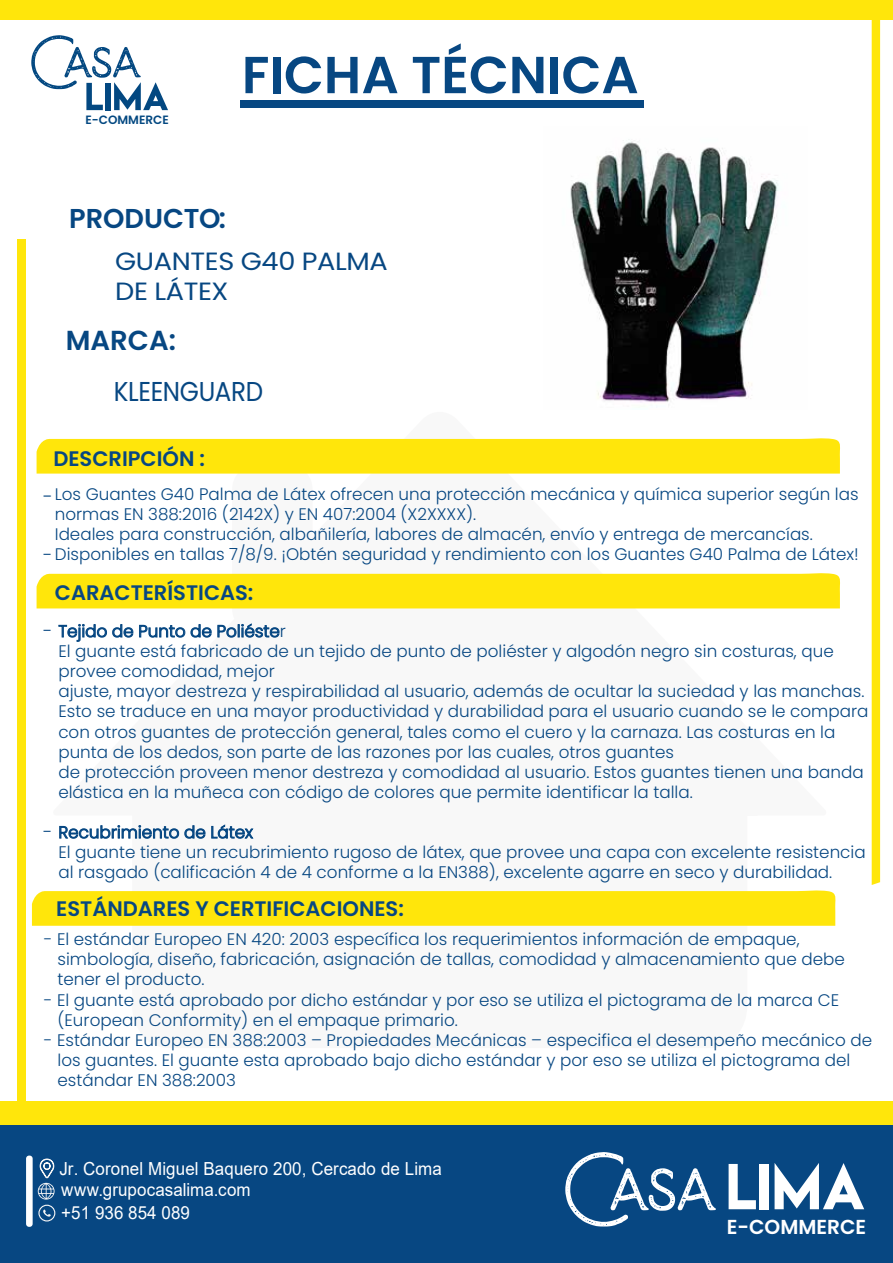
<style>
.page{position:relative;width:893px;height:1263px;background:#fff}
.page>*{position:absolute;margin:0;border:0;box-sizing:border-box;transform-origin:0 0}
.t1{font:600 52.05px "Poppins";color:#074782}
.t2{font:600 27.45px "Poppins";color:#074782}
.t3{font:27.3px "Poppins";letter-spacing:-.015em;color:#074782;scale:.9 1}
.t4{font:600 27.3px "Poppins";color:#074782}
.t5{font:24.9px/30px "Poppins";letter-spacing:-.015em;color:#074782;scale:1.09 1}
.t6{font:600 21px "Poppins";color:#074782}
.t7{font:600 20.25px "Poppins";color:#fff}
.t8{font:300 18.6px "Poppins";color:#074782}
.t9{font:18px/20.7px "Arial";letter-spacing:.005em;color:#fff;scale:.94 1}
.t10{font:300 16.8px/20.1px "Poppins";color:#074782}
.t11{font:600 12px "Poppins";color:#034881}
.s1{font-size:18px}
</style>
<div class="page">
<div style="left:0;top:1101px;width:893px;height:161px;background:#ffe60b"></div>
<div style="left:0;top:0;width:893px;height:20px;background:#ffe60b"></div>
<div style="left:872px;top:20px;width:8px;height:865px;background:#ffe60b"></div>
<div style="left:17px;top:240px;width:8px;height:950px;background:#ffe60b"></div>
<div style="left:0;top:1125px;width:893px;height:138px;background:#074782"></div>
<svg style="left:43px;top:1209px;width:8px;height:8px"></svg>
<div style="left:38px;top:1205px;width:17px;height:16px;border:1px solid #f6f6f6;border-radius:50%"></div>
<svg style="left:729px;top:1164px;width:27px;height:45px"></svg>
<div style="left:760px;top:1164px;width:9px;height:45px;background:#fff"></div>
<svg style="left:775px;top:1163px;width:89px;height:46px"></svg>
<svg style="left:565px;top:1152px;width:151px;height:74px"></svg>
<div style="left:26px;top:1155px;width:7px;height:72px;background:#fff;border-radius:3px"></div>
<svg style="left:38px;top:1158px;width:17px;height:41px"></svg>
<div style="left:240px;top:100px;width:404px;height:7px;background:#074782"></div>
<svg style="left:31px;top:35px;width:137px;height:75px"></svg>
<div style="left:37px;top:438px;width:803px;height:36px;background:#ffe60b"></div>
<div style="left:37px;top:573px;width:803px;height:35px;background:#ffe60b"></div>
<svg style="left:32px;top:890px;width:804px;height:36px;background:#fee614"></svg>
<svg style="left:58px;top:623px;width:222px;height:19px"></svg>
<svg style="left:59px;top:824px;width:195px;height:15px"></svg>
<img style="left:570px;top:140px;width:209px;height:263px">
<p class="t11" style="left:86px;top:113px;width:85px">E-COMMERCE</p>
<h1 class="t1" style="left:242px;top:45px;width:398px">FICHA TÉCNICA</h1>
<h3 class="t4" style="left:69px;top:203px;width:158px">PRODUCTO:</h3>
<h3 class="t5" style="left:115px;top:246px;width:252px">GUANTES G40 PALMA<br>DE LÁTEX</h3>
<h2 class="t2" style="left:66px;top:324px;width:112px">MARCA:</h2>
<h3 class="t3" style="left:114px;top:376px;width:168px">KLEENGUARD</h3>
<p class="t6" style="left:53px;top:446px;width:153px">DESCRIPCIÓN :</p>
<p class="t10" style="left:55px;top:484px;width:805px">Los Guantes G40 Palma de Látex ofrecen una protección mecánica y química superior según las normas EN 388:2016 (2142X) y EN 407:2004 (X2XXXX).<br>Ideales para construcción, albañilería, labores de almacén, envío y entrega de mercancías.</p>
<p class="t8" style="left:43px;top:485px;width:11px">-</p>
<p class="t10" style="left:43px;top:544px;width:817px"><span class="s1">-</span>Disponibles en tallas 7/8/9. ¡Obtén seguridad y rendimiento con los Guantes G40 Palma de Látex!</p>
<p class="t6" style="left:55px;top:581px;width:200px">CARACTERÍSTICAS:</p>
<p class="t10" style="left:43px;top:621px;width:244px"><span class="s1">-</span> Tejido de Punto de Poliéster</p>
<p class="t10" style="left:58px;top:641px;width:811px">El guante está fabricado de un tejido de punto de poliéster y algodón negro sin costuras, que provee comodidad, mejor<br>ajuste, mayor destreza y respirabilidad al usuario, además de ocultar la suciedad y las manchas.<br>Esto se traduce en una mayor productividad y durabilidad para el usuario cuando se le compara con otros guantes de protección general, tales como el cuero y la carnaza. Las costuras en la punta de los dedos, son parte de las razones por las cuales, otros guantes<br>de protección proveen menor destreza y comodidad al usuario. Estos guantes tienen una banda elástica en la muñeca con código de colores que permite identificar la talla.</p>
<p class="t10" style="left:43px;top:822px;width:211px"><span class="s1">-</span> Recubrimiento de Látex</p>
<p class="t10" style="left:58px;top:842px;width:809px">El guante tiene un recubrimiento rugoso de látex, que provee una capa con excelente resistencia al rasgado (calificación 4 de 4 conforme a la EN388), excelente agarre en seco y durabilidad.</p>
<p class="t6" style="left:56px;top:897px;width:349px">ESTÁNDARES Y CERTIFICACIONES:</p>
<p class="t10" style="left:58px;top:929px;width:789px;text-indent:-14px">- El estándar Europeo EN 420: 2003 específica los requerimientos información de empaque, simbología, diseño, fabricación, asignación de tallas, comodidad y almacenamiento que debe tener el producto.</p>
<p class="t10" style="left:58px;top:990px;width:783px;text-indent:-14px">- El guante está aprobado por dicho estándar y por eso se utiliza el pictograma de la marca CE (European Conformity) en el empaque primario.</p>
<p class="t10" style="left:58px;top:1030px;width:816px;text-indent:-14px">- Estándar Europeo EN 388:2003 – Propiedades Mecánicas – especifica el desempeño mecánico de los guantes. El guante esta aprobado bajo dicho estándar y por eso se utiliza el pictograma del estándar EN 388:2003</p>
<p class="t9" style="left:59px;top:1158px;width:408px">Jr. Coronel Miguel Baquero 200, Cercado de Lima www.grupocasalima.com</p>
<p class="t9" style="left:61px;top:1202px;width:138px">+51 936 854 089</p>
<p class="t7" style="left:727px;top:1215px;width:141px">E-COMMERCE</p>
</div>
